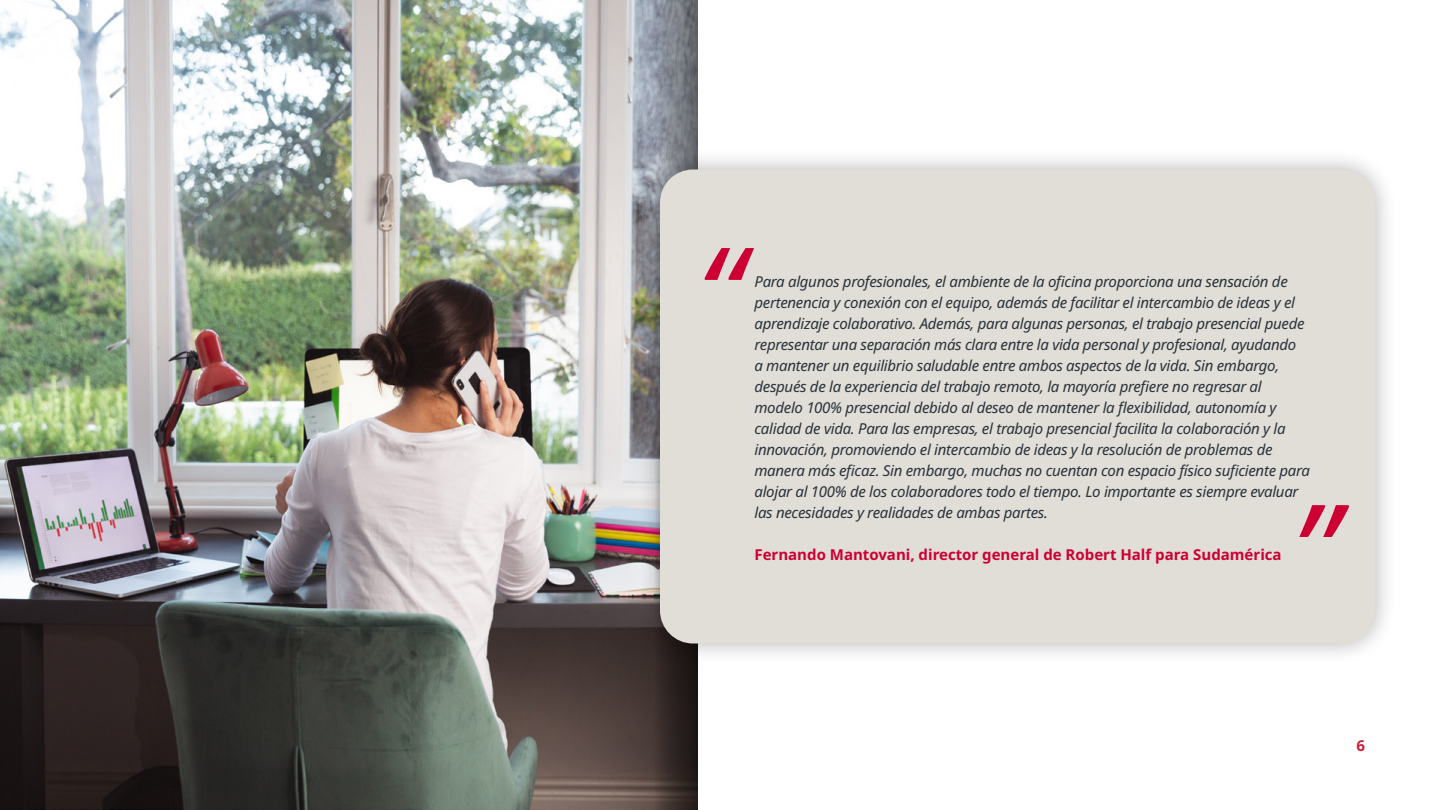
<style>
.page{position:relative;width:1440px;height:810px;background:#fff}
.page>*{position:absolute;margin:0;border:0;box-sizing:border-box;transform-origin:0 0}
.t1{font:italic 129.9px "Noto Sans";color:#c03}
.t2{font:italic 15px/21px "Noto Sans";letter-spacing:-.02em;color:#27323a}
.t3{font:700 15px "Noto Sans";color:#c03}
.t4{font:700 15px "Noto Sans";color:#cd1f36}
</style>
<div class="page">
<img style="left:0;top:0;width:619px;height:810px">
<svg style="left:619px;top:0;width:79px;height:810px;background:#807c7e"></svg>
<div style="left:638px;top:148px;width:759px;height:517px;background:#000;opacity:.3"></div>
<div style="left:660px;top:170px;width:716px;height:474px;background:#e1ddd7;border-radius:33px"></div>
<h1 class="t1" style="left:697px;top:200px;width:48px">“</h1>
<p class="t2" style="left:755px;top:272px;width:557px">Para algunos profesionales, el ambiente de la oficina proporciona una sensación de pertenencia y conexión con el equipo, además de facilitar el intercambio de ideas y el aprendizaje colaborativo. Además, para algunas personas, el trabajo presencial puede representar una separación más clara entre la vida personal y profesional, ayudando<br>a mantener un equilibrio saludable entre ambos aspectos de la vida. Sin embargo, después de la experiencia del trabajo remoto, la mayoría prefiere no regresar al modelo 100% presencial debido al deseo de mantener la flexibilidad, autonomía y calidad de vida. Para las empresas, el trabajo presencial facilita la colaboración y la innovación, promoviendo el intercambio de ideas y la resolución de problemas de manera más eficaz. Sin embargo, muchas no cuentan con espacio físico suficiente para alojar al 100% de los colaboradores todo el tiempo. Lo importante es siempre evaluar las necesidades y realidades de ambas partes.</p>
<p class="t3" style="left:755px;top:544px;width:529px">Fernando Mantovani, director general de Robert Half para Sudamérica</p>
<h1 class="t1" style="left:1292px;top:457px;width:48px">”</h1>
<p class="t4" style="left:1356px;top:735px;width:10px">6</p>
</div>
